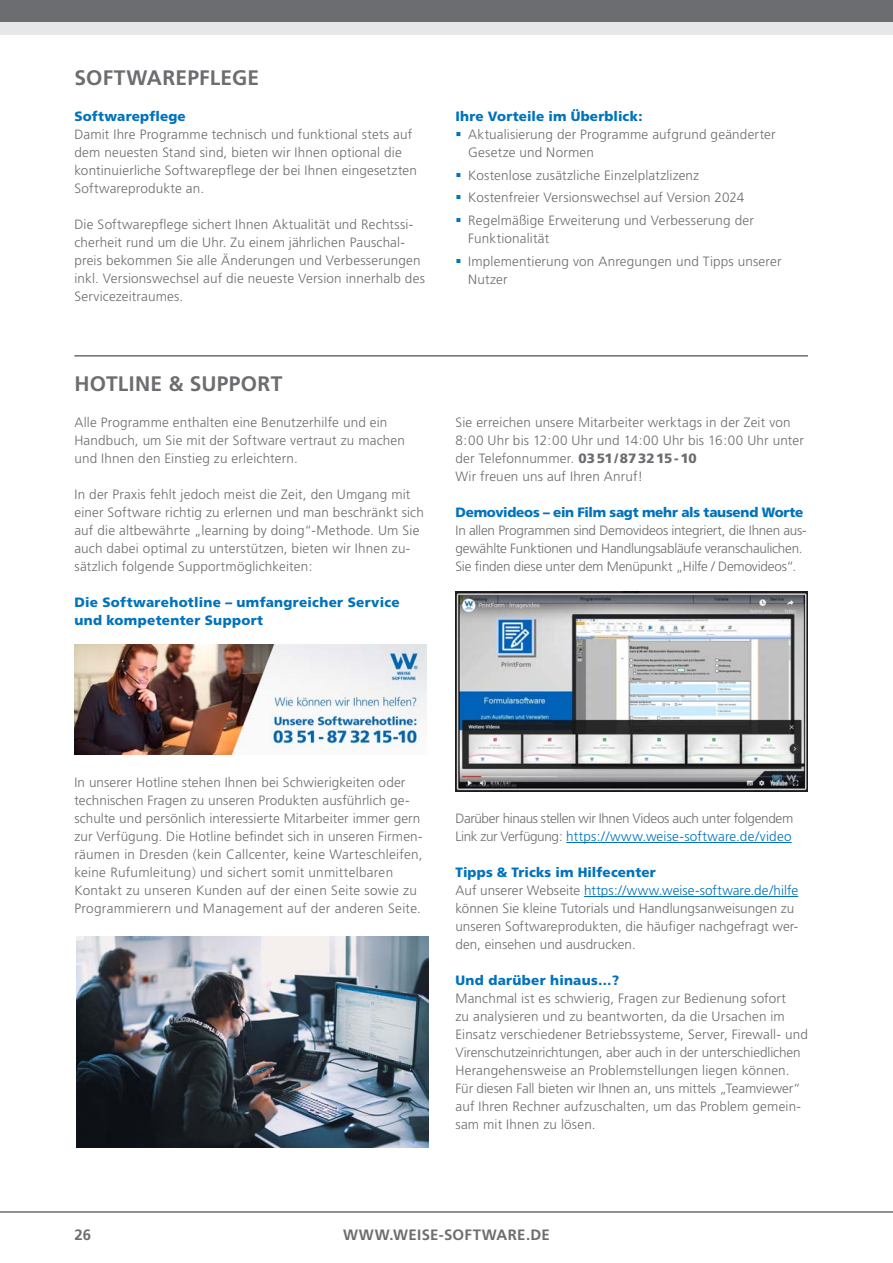
<style>
.page{position:relative;width:893px;height:1263px;background:#fff}
.page>*{position:absolute;margin:0;border:0;box-sizing:border-box;transform-origin:0 0}
.Grundschrift{font:700 21px "Frutiger";letter-spacing:.01em;color:#6c6d70}
.t1{font:700 15px "Frutiger";letter-spacing:.02em;color:#6c6d70}
.Grundschrift-2{font:300 13.5px/18px "Frutiger";letter-spacing:.01em;color:#6c6d70}
.Grundschrift-3{font:300 13.5px/18px "Frutiger";letter-spacing:-.02em;color:#6c6d70}
.Grundschrift-4{font:900 13.5px/18px "Frutiger";letter-spacing:.015em;color:#0072bc}
.Grundschrift-5{font:300 13.5px/18px "Frutiger";letter-spacing:-.025em;color:#6c6d70}
.Grundschrift-6{font:900 13.5px "Frutiger";letter-spacing:-.02em;color:#0072bc}
.s1{color:#0072bc}
.s2{font-weight:900}
</style>
<div class="page">
<div style="left:0;top:0;width:893px;height:34px;background:#e6e7e9"></div>
<div style="left:0;top:0;width:893px;height:21px;background:#6c6d70"></div>
<hr style="left:0;top:1211px;width:893px;height:2px;background:#6c6d70">
<hr style="left:566px;top:842px;width:226px;height:1px;background:#0072bc">
<hr style="left:584px;top:896px;width:214px;height:1px;background:#0072bc">
<img style="left:455px;top:591px;width:353px;height:200px">
<img style="left:74px;top:644px;width:353px;height:110px">
<img style="left:77px;top:936px;width:352px;height:211px">
<hr style="left:74px;top:355px;width:734px;height:2px;background:#6c6d70">
<p class="Grundschrift" style="left:74px;top:65px;width:186px">SOFTWAREPFLEGE</p>
<p class="Grundschrift-4" style="left:74px;top:107px;width:113px">Softwarepflege</p>
<p class="Grundschrift-2" style="left:74px;top:126px;width:344px">Damit Ihre Programme technisch und funktional stets auf dem neuesten Stand sind, bieten wir Ihnen optional die kontinuierliche Softwarepflege der bei Ihnen eingesetzten Softwareprodukte an.</p>
<p class="Grundschrift-2" style="left:74px;top:216px;width:352px">Die Softwarepflege sichert Ihnen Aktualität und Rechtssi&shy;cherheit rund um die Uhr. Zu einem jährlichen Pauschal&shy;preis bekommen Sie alle Änderungen und Verbesserungen inkl. Versionswechsel auf die neueste Version innerhalb des Servicezeitraumes.</p>
<p class="Grundschrift" style="left:74px;top:371px;width:210px">HOTLINE &amp; SUPPORT</p>
<p class="Grundschrift-2" style="left:74px;top:414px;width:332px">Alle Programme enthalten eine Benutzerhilfe und ein<br>Handbuch, um Sie mit der Software vertraut zu machen und Ihnen den Einstieg zu erleichtern.</p>
<p class="Grundschrift-2" style="left:74px;top:486px;width:351px">In der Praxis fehlt jedoch meist die Zeit, den Umgang mit einer Software richtig zu erlernen und man beschränkt sich auf die altbewährte „learning by doing“-Methode. Um Sie auch dabei optimal zu unterstützen, bieten wir Ihnen zu&shy;sätzlich folgende Supportmöglichkeiten:</p>
<p class="Grundschrift-4" style="left:74px;top:593px;width:327px">Die Softwarehotline – umfangreicher Service und kompetenter Support</p>
<p class="Grundschrift-4" style="left:455px;top:107px;width:189px">Ihre Vorteile im Überblick:</p>
<p class="Grundschrift-2" style="left:468px;top:126px;width:309px;text-indent:-13px"><span class="s1">▪</span> Aktualisierung der Programme aufgrund geänderter<br>Gesetze und Normen</p>
<p class="Grundschrift-2" style="left:455px;top:166px;width:245px"><span class="s1">▪</span> Kostenlose zusätzliche Einzelplatzlizenz</p>
<p class="Grundschrift-2" style="left:455px;top:189px;width:290px"><span class="s1">▪</span> Kostenfreier Versionswechsel auf Version 2024</p>
<p class="Grundschrift-2" style="left:468px;top:212px;width:287px;text-indent:-13px"><span class="s1">▪</span> Regelmäßige Erweiterung und Verbesserung der<br>Funktionalität</p>
<p class="Grundschrift-2" style="left:468px;top:252px;width:315px;text-indent:-13px"><span class="s1">▪</span> Implementierung von Anregungen und Tipps unserer<br>Nutzer</p>
<p class="Grundschrift-2" style="left:455px;top:414px;width:350px">Sie erreichen unsere Mitarbeiter werktags in der Zeit von<br>8:00 Uhr bis 12:00 Uhr und 14:00 Uhr bis 16:00 Uhr unter der Telefonnummer. <span class="s2">0351/873215-10</span></p>
<p class="Grundschrift-2" style="left:455px;top:468px;width:189px">Wir freuen uns auf Ihren Anruf!</p>
<p class="Grundschrift-6" style="left:455px;top:504px;width:349px">Demovideos – ein Film sagt mehr als tausend Worte</p>
<p class="Grundschrift-3" style="left:455px;top:522px;width:353px">In allen Programmen sind Demovideos integriert, die Ihnen aus&shy;gewählte Funktionen und Handlungsabläufe veranschaulichen.<br>Sie finden diese unter dem Menüpunkt „Hilfe / Demovideos“.</p>
<p class="Grundschrift-2" style="left:74px;top:774px;width:350px">In unserer Hotline stehen Ihnen bei Schwierigkeiten oder technischen Fragen zu unseren Produkten ausführlich ge&shy;schulte und persönlich interessierte Mitarbeiter immer gern zur Verfügung. Die Hotline befindet sich in unseren Firmen&shy;räumen in Dresden (kein Callcenter, keine Warteschleifen, keine Rufumleitung) und sichert somit unmittelbaren Kontakt zu unseren Kunden auf der einen Seite sowie zu Programmierern und Management auf der anderen Seite.</p>
<p class="Grundschrift-5" style="left:455px;top:810px;width:339px">Darüber hinaus stellen wir Ihnen Videos auch unter folgendem<br>Link zur Verfügung: <span class="s1">https://www.weise-software.de/video</span></p>
<p class="Grundschrift-4" style="left:455px;top:863px;width:202px">Tipps &amp; Tricks im Hilfecenter</p>
<p class="Grundschrift-2" style="left:455px;top:882px;width:344px">Auf unserer Webseite <span class="s1">https://www.weise-software.de/hilfe </span>können Sie kleine Tutorials und Handlungsanweisungen zu unseren Softwareprodukten, die häufiger nachgefragt wer&shy;den, einsehen und ausdrucken.</p>
<p class="Grundschrift-4" style="left:455px;top:971px;width:165px">Und darüber hinaus…?</p>
<p class="Grundschrift-2" style="left:455px;top:990px;width:354px">Manchmal ist es schwierig, Fragen zur Bedienung sofort<br>zu analysieren und zu beantworten, da die Ursachen im Einsatz verschiedener Betriebssysteme, Server, Firewall- und Virenschutzeinrichtungen, aber auch in der unterschiedlichen Herangehensweise an Problemstellungen liegen können.<br>Für diesen Fall bieten wir Ihnen an, uns mittels „Teamviewer“ auf Ihren Rechner aufzuschalten, um das Problem gemein&shy;sam mit Ihnen zu lösen.</p>
<p class="t1" style="left:74px;top:1226px;width:18px">26</p>
<p class="t1" style="left:343px;top:1226px;width:208px">WWW.WEISE-SOFTWARE.DE</p>
</div>
